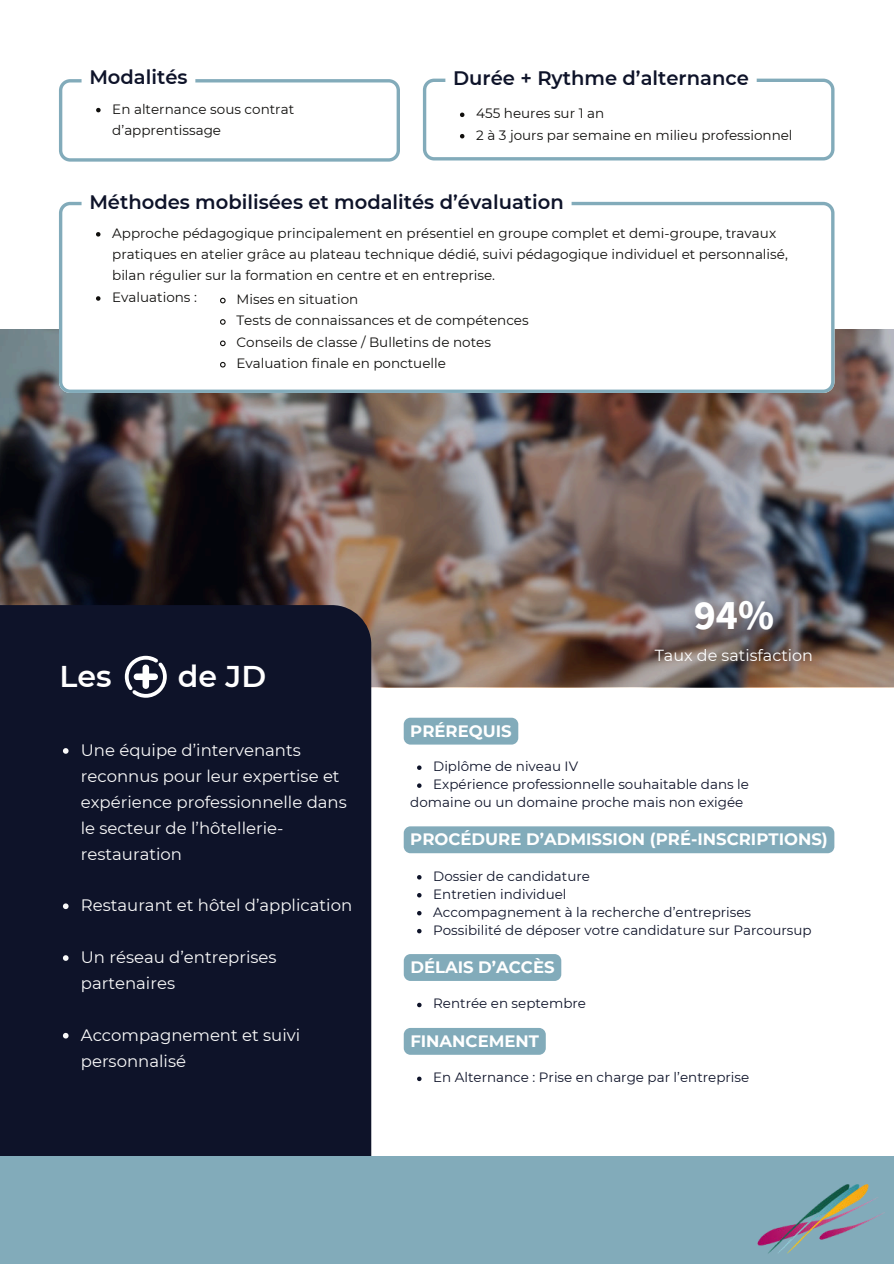
<style>
.page{position:relative;width:894px;height:1264px;background:#fff}
.page>*{position:absolute;margin:0;border:0;box-sizing:border-box;transform-origin:0 0}
.t1{font:700 42px "Source Sans Pro";color:#fff}
.t2{font:600 30px "Montserrat";color:#fff}
.t3{font:600 19.5px "Montserrat";color:#0e1329}
.t4{font:16.5px/25.8px "Montserrat";color:#fafafa}
.t5{font:700 16.5px "Montserrat";color:#fff}
.t6{font:16.05px "Montserrat";color:#fff}
.t7{font:13.5px/21.3px "Montserrat";color:#100f0d}
.t8{font:13.5px/18px "Montserrat";color:#0e1329}
</style>
<div class="page">
<img style="left:0;top:329px;width:893px;height:358px">
<div style="left:0;top:605px;width:371px;height:551px;background:#0e1329"></div>
<div style="left:0;top:1156px;width:893px;height:107px;background:#82abba"></div>
<svg style="left:59px;top:202px;width:775px;height:191px"></svg>
<svg style="left:125px;top:655px;width:41px;height:42px"></svg>
<div style="left:134px;top:673px;width:24px;height:7px;background:#fff;border-radius:3px"></div>
<div style="left:142px;top:664px;width:7px;height:25px;background:#fff;border-radius:3px"></div>
<svg style="left:63px;top:748px;width:6px;height:5px"></svg>
<svg style="left:63px;top:903px;width:6px;height:6px"></svg>
<svg style="left:63px;top:955px;width:6px;height:5px"></svg>
<svg style="left:63px;top:1032px;width:6px;height:6px"></svg>
<img style="left:757px;top:1184px;width:128px;height:70px">
<div style="left:403px;top:1027px;width:142px;height:27px;background:#82abba;border-radius:7px"></div>
<div style="left:403px;top:717px;width:115px;height:27px;background:#82abba;border-radius:7px"></div>
<div style="left:403px;top:826px;width:431px;height:27px;background:#82abba"></div>
<svg style="left:417px;top:765px;width:4px;height:5px"></svg>
<svg style="left:417px;top:783px;width:4px;height:5px"></svg>
<svg style="left:417px;top:875px;width:4px;height:4px"></svg>
<svg style="left:417px;top:893px;width:4px;height:4px"></svg>
<svg style="left:417px;top:911px;width:4px;height:4px"></svg>
<svg style="left:417px;top:928px;width:4px;height:5px"></svg>
<div style="left:403px;top:954px;width:158px;height:26px;background:#82abba;border-radius:7px"></div>
<svg style="left:417px;top:1076px;width:4px;height:5px"></svg>
<svg style="left:423px;top:78px;width:411px;height:82px"></svg>
<svg style="left:59px;top:79px;width:341px;height:82px"></svg>
<div style="left:81px;top:62px;width:114px;height:31px;background:#fff;border-radius:8px"></div>
<div style="left:81px;top:186px;width:490px;height:32px;background:#fff;border-radius:8px"></div>
<svg style="left:96px;top:232px;width:4px;height:4px"></svg>
<svg style="left:96px;top:296px;width:4px;height:5px"></svg>
<svg style="left:417px;top:1002px;width:4px;height:5px"></svg>
<svg style="left:219px;top:297px;width:7px;height:7px"></svg>
<svg style="left:219px;top:318px;width:7px;height:7px"></svg>
<svg style="left:219px;top:340px;width:7px;height:7px"></svg>
<svg style="left:219px;top:361px;width:7px;height:7px"></svg>
<h3 class="t3" style="left:89px;top:63px;width:100px">Modalités</h3>
<p class="t7" style="left:112px;top:98px;width:183px">En alternance sous contrat d’apprentissage</p>
<h3 class="t3" style="left:453px;top:64px;width:297px">Durée + Rythme d’alternance</h3>
<p class="t7" style="left:476px;top:102px;width:318px">455 heures sur 1 an<br>2 à 3 jours par semaine en milieu professionnel</p>
<h3 class="t3" style="left:89px;top:188px;width:476px">Méthodes mobilisées et modalités d’évaluation</h3>
<p class="t7" style="left:112px;top:222px;width:677px">Approche pédagogique principalement en présentiel en groupe complet et demi-groupe, travaux pratiques en atelier grâce au plateau technique dédié, suivi pédagogique individuel et personnalisé, bilan régulier sur la formation en centre et en entreprise.<br>Evaluations :</p>
<p class="t7" style="left:236px;top:288px;width:293px">Mises en situation<br>Tests de connaissances et de compétences Conseils de classe / Bulletins de notes Evaluation finale en ponctuelle</p>
<h1 class="t1" style="left:693px;top:586px;width:82px">94%</h1>
<h2 class="t2" style="left:60px;top:655px;width:54px">Les</h2>
<h2 class="t2" style="left:178px;top:655px;width:90px">de JD</h2>
<p class="t5" style="left:410px;top:719px;width:103px">PRÉREQUIS</p>
<p class="t6" style="left:654px;top:644px;width:160px">Taux de satisfaction</p>
<p class="t4" style="left:81px;top:736px;width:267px">Une équipe d’intervenants reconnus pour leur expertise et expérience professionnelle dans le secteur de l’hôtellerie&shy;restauration</p>
<p class="t4" style="left:81px;top:892px;width:273px">Restaurant et hôtel d’application</p>
<p class="t4" style="left:81px;top:943px;width:197px">Un réseau d’entreprises partenaires</p>
<p class="t4" style="left:81px;top:1021px;width:221px">Accompagnement et suivi personnalisé</p>
<p class="t5" style="left:410px;top:1029px;width:130px">FINANCEMENT</p>
<p class="t8" style="left:433px;top:756px;width:146px">Diplôme de niveau IV</p>
<p class="t8" style="left:433px;top:774px;width:317px">Expérience professionnelle souhaitable dans le</p>
<p class="t8" style="left:410px;top:792px;width:334px">domaine ou un domaine proche mais non exigée</p>
<p class="t5" style="left:410px;top:827px;width:419px">PROCÉDURE D’ADMISSION (PRÉ-INSCRIPTIONS)</p>
<p class="t8" style="left:433px;top:866px;width:380px">Dossier de candidature<br>Entretien individuel<br>Accompagnement à la recherche d’entreprises Possibilité de déposer votre candidature sur Parcoursup</p>
<p class="t5" style="left:410px;top:955px;width:146px">DÉLAIS D’ACCÈS</p>
<p class="t8" style="left:433px;top:994px;width:154px">Rentrée en septembre</p>
<p class="t8" style="left:433px;top:1067px;width:317px">En Alternance : Prise en charge par l’entreprise</p>
</div>
